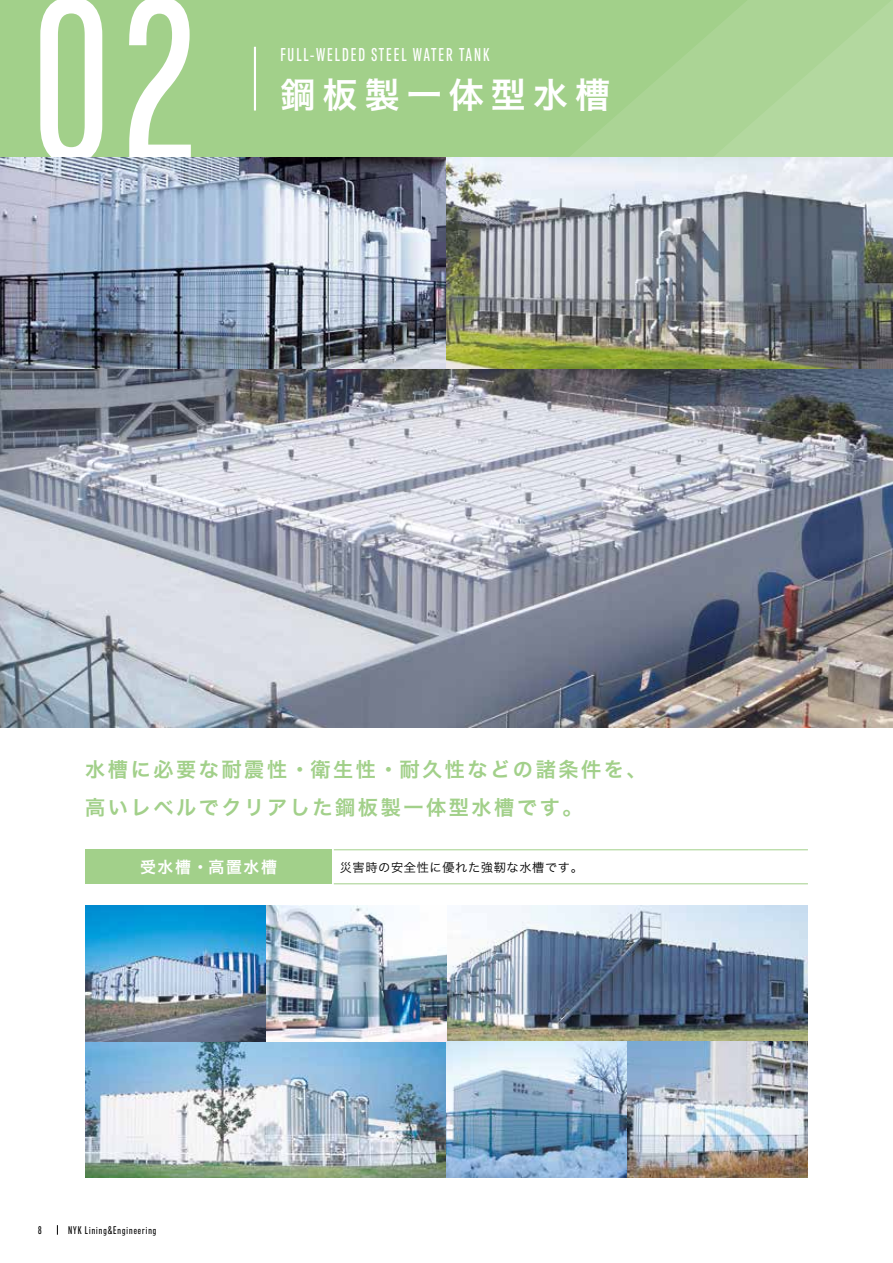
<style>
.page{position:relative;width:893px;height:1263px;background:#fff}
.page>*{position:absolute;margin:0;border:0;box-sizing:border-box;transform-origin:0 0}
.t1{font:300 199.8px "Vibe MO Cm Pro";color:#fff}
.t2{font:35.1px "Hira Kaku Std N W6";letter-spacing:.2em;color:#fff}
.t3{font:20.25px/38.2px "Hira Kaku Std N W6";letter-spacing:.125em;color:#a2d08a}
.t4{font:300 15.9px "Vibe MO Cm Pro";letter-spacing:.12em;color:#fff}
.t5{font:15.9px "Hira Kaku Std N W6";letter-spacing:.1em;color:#fff}
.t6{font:12.15px "Hira Kaku Std N W3";letter-spacing:.05em;color:#000}
.t7{font:300 9.6px "Vibe MO Cm Pro";letter-spacing:.11em;color:#000}
</style>
<div class="page">
<div style="left:0;top:0;width:893px;height:157px;background:#a2d08a"></div>
<svg style="left:570px;top:32px;width:143px;height:125px;fill:#abd495"></svg>
<svg style="left:713px;top:0;width:180px;height:157px"></svg>
<img style="left:0;top:157px;width:893px;height:570px">
<img style="left:85px;top:906px;width:723px;height:272px">
<div style="left:85px;top:849px;width:247px;height:34px;background:#a2d08a"></div>
<hr style="left:334px;top:849px;width:474px;height:1px;background:#a2d08a">
<hr style="left:334px;top:883px;width:474px;height:1px;background:#a2d08a">
<hr style="left:254px;top:47px;width:2px;height:64px;background:#fff">
<h1 class="t1" style="left:34px;top:-70px;width:164px">02</h1>
<p class="t4" style="left:280px;top:43px;width:210px">FULL-WELDED STEEL WATER TANK</p>
<h2 class="t2" style="left:280px;top:67px;width:331px">鋼板製一体型水槽</h2>
<p class="t3" style="left:85px;top:751px;width:563px">水槽に必要な耐震性・衛生性・耐久性などの諸条件を、高いレベルでクリアした鋼板製一体型水槽です。</p>
<p class="t5" style="left:140px;top:854px;width:139px">受水槽・高置水槽</p>
<p class="t6" style="left:340px;top:858px;width:245px">災害時の安全性に優れた強靭な水槽です。</p>
<p class="t7" style="left:38px;top:1222px;width:5px">8</p>
<p class="t7" style="left:68px;top:1223px;width:90px">NYK Lining&amp;Engineering</p>
</div>
